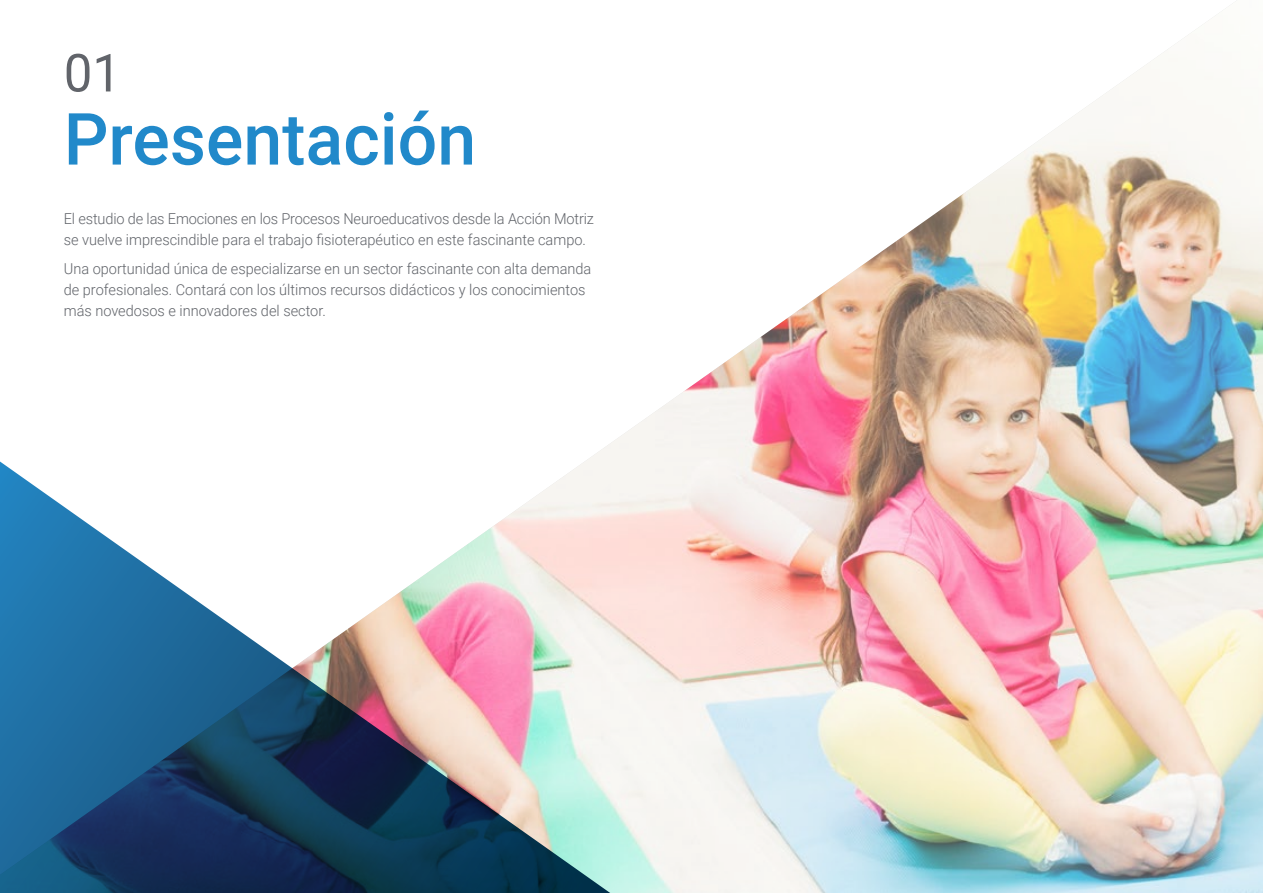
<style>
.page{position:relative;width:1263px;height:893px;background:#fff}
.page>*{position:absolute;margin:0;border:0;box-sizing:border-box;transform-origin:0 0}
.t1{font:500 72px "Roboto";color:#2189ca}
.t2{font:52.5px "Roboto";color:#61646a}
.t3{font:300 15px/21px "Roboto";color:#61646a}
</style>
<div class="page">
<img style="left:607px;top:1px;width:656px;height:892px">
<svg style="left:0;top:446px;width:640px;height:447px"></svg>
<h2 class="t2" style="left:64px;top:36px;width:59px">01</h2>
<h1 class="t1" style="left:64px;top:89px;width:414px">Presentación</h1>
<p class="t3" style="left:64px;top:207px;width:532px">El estudio de las Emociones en los Procesos Neuroeducativos desde la Acción Motriz se vuelve imprescindible para el trabajo fisioterapéutico en este fascinante campo.</p>
<p class="t3" style="left:64px;top:258px;width:529px">Una oportunidad única de especializarse en un sector fascinante con alta demanda de profesionales. Contará con los últimos recursos didácticos y los conocimientos más novedosos e innovadores del sector.</p>
</div>
